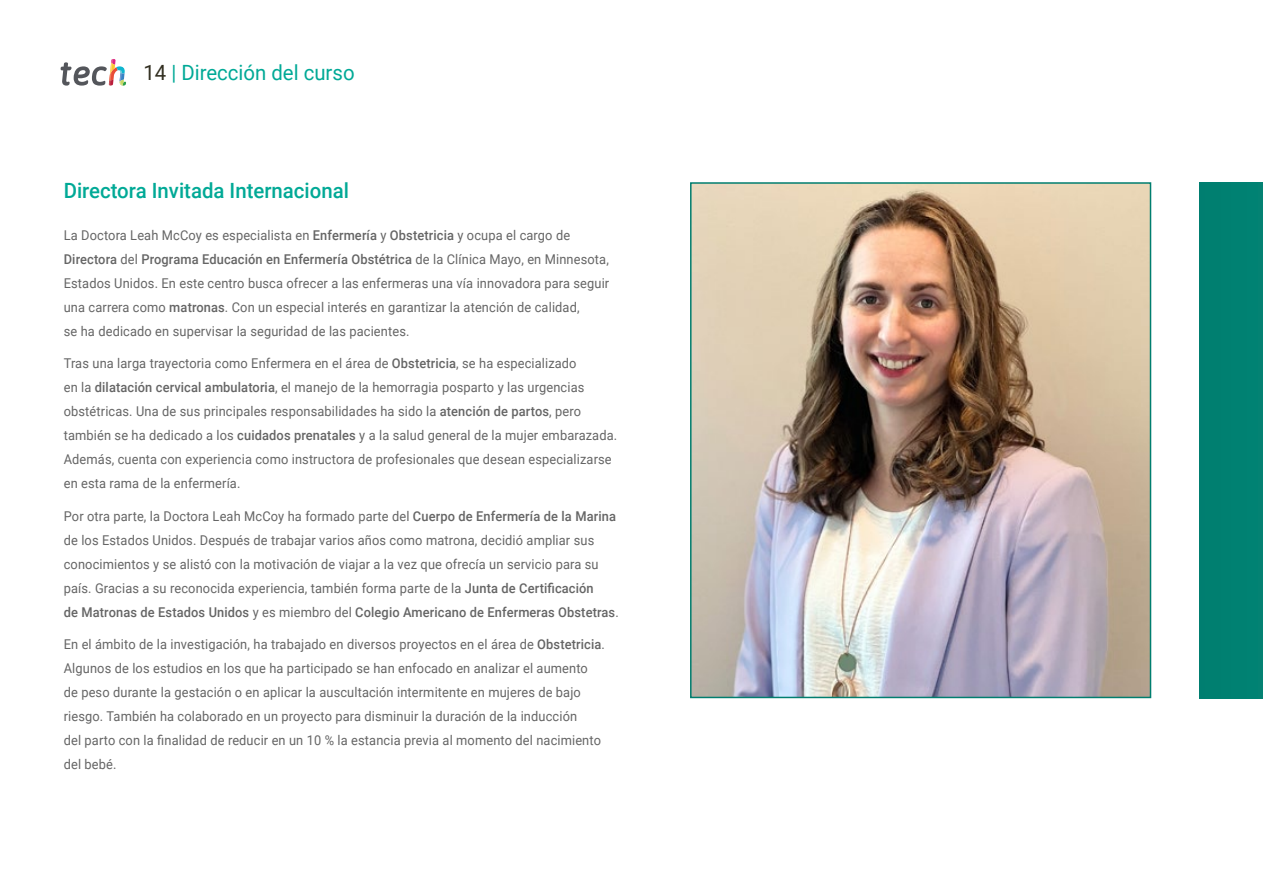
<style>
.page{position:relative;width:1263px;height:893px;background:#fff}
.page>*{position:absolute;margin:0;border:0;box-sizing:border-box;transform-origin:0 0}
.t1{font:500 21px "Roboto";color:#00a996}
.t2{font:21px "Roboto";color:#00a996}
.t3{font:13.5px/24px "Roboto";letter-spacing:.01em;color:#656565;scale:.95 1}
.s1{color:#312e20}
.s2{font-weight:500}
</style>
<div class="page">
<div style="left:1199px;top:182px;width:64px;height:516px;background:#008071"></div>
<img style="left:693px;top:185px;width:455px;height:510px">
<div style="left:690px;top:182px;width:461px;height:516px;border:2px solid #007e6f"></div>
<svg style="left:61px;top:59px;width:65px;height:27px"></svg>
<h1 class="t2" style="left:144px;top:57px;width:213px"><span class="s1">14</span> | Dirección del curso</h1>
<h1 class="t1" style="left:64px;top:176px;width:287px">Directora Invitada Internacional</h1>
<p class="t3" style="left:64px;top:222px;width:576px">La Doctora Leah McCoy es especialista en <span class="s2">Enfermería</span> y <span class="s2">Obstetricia</span> y ocupa el cargo de <span class="s2">Directora</span> del <span class="s2">Programa Educación en Enfermería Obstétrica</span> de la Clínica Mayo, en Minnesota, Estados Unidos. En este centro busca ofrecer a las enfermeras una vía innovadora para seguir una carrera como <span class="s2">matronas</span>. Con un especial interés en garantizar la atención de calidad,<br>se ha dedicado en supervisar la seguridad de las pacientes.</p>
<p class="t3" style="left:64px;top:351px;width:584px">Tras una larga trayectoria como Enfermera en el área de <span class="s2">Obstetricia</span>, se ha especializado<br>en la <span class="s2">dilatación cervical ambulatoria</span>, el manejo de la hemorragia posparto y las urgencias obstétricas. Una de sus principales responsabilidades ha sido la <span class="s2">atención de partos</span>, pero también se ha dedicado a los <span class="s2">cuidados prenatales</span> y a la salud general de la mujer embarazada.<br>Además, cuenta con experiencia como instructora de profesionales que desean especializarse en esta rama de la enfermería.</p>
<p class="t3" style="left:64px;top:503px;width:586px">Por otra parte, la Doctora Leah McCoy ha formado parte del <span class="s2">Cuerpo de Enfermería de la Marina </span>de los Estados Unidos. Después de trabajar varios años como matrona, decidió ampliar sus conocimientos y se alistó con la motivación de viajar a la vez que ofrecía un servicio para su país. Gracias a su reconocida experiencia, también forma parte de la <span class="s2">Junta de Certificación<br>de Matronas de Estados Unidos</span> y es miembro del <span class="s2">Colegio Americano de Enfermeras Obstetras</span>.</p>
<p class="t3" style="left:64px;top:632px;width:571px">En el ámbito de la investigación, ha trabajado en diversos proyectos en el área de <span class="s2">Obstetricia</span>.<br>Algunos de los estudios en los que ha participado se han enfocado en analizar el aumento de peso durante la gestación o en aplicar la auscultación intermitente en mujeres de bajo riesgo. También ha colaborado en un proyecto para disminuir la duración de la inducción<br>del parto con la finalidad de reducir en un 10 % la estancia previa al momento del nacimiento del bebé.</p>
</div>
